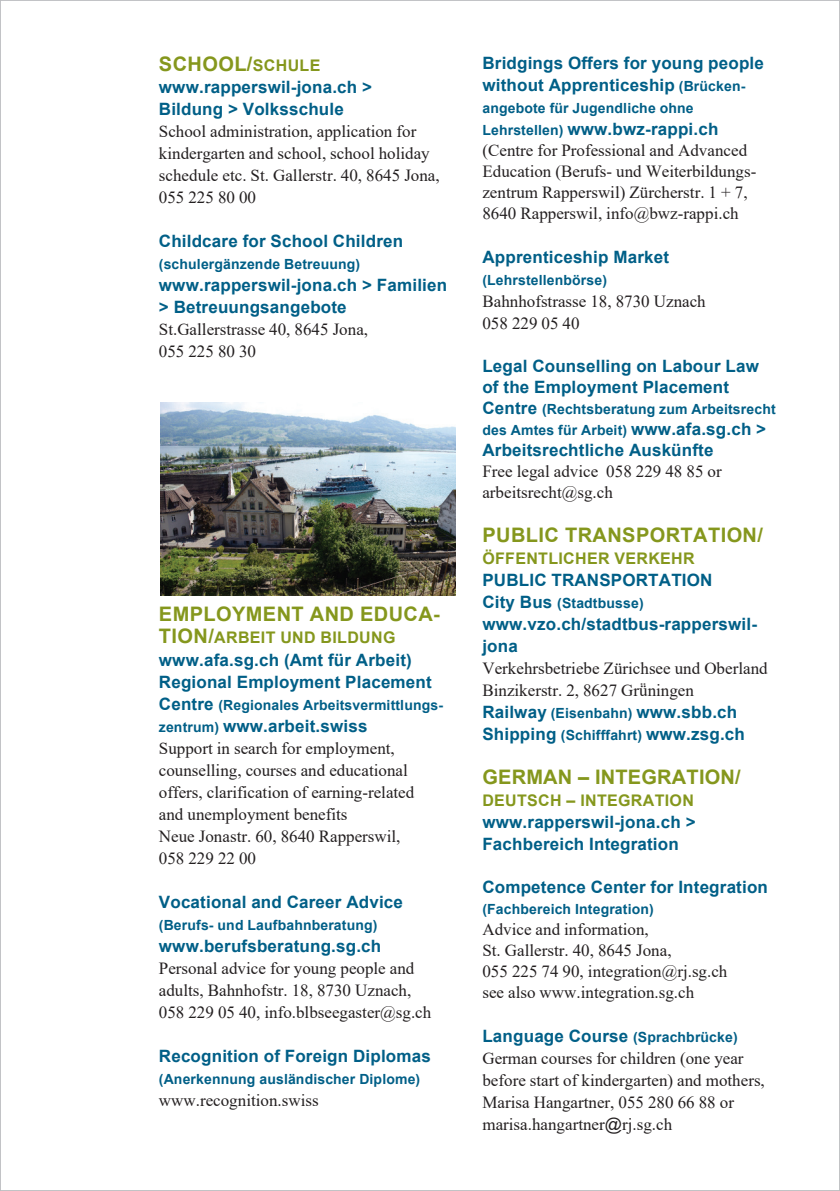
<style>
.page{position:relative;width:840px;height:1191px;background:#fff}
.page>*{position:absolute;margin:0;border:0;box-sizing:border-box;transform-origin:0 0}
.t1{font:700 20px "Arial";letter-spacing:.02em;color:#85971d}
.t2{font:17px/22px "Times New Roman";color:#231f20}
.t3{font:700 17px/22px "Arial";letter-spacing:.01em;color:#005f87}
.t4{font:700 16px "Arial";letter-spacing:.02em;color:#85971d}
.t5{font:700 14px/21px "Arial";letter-spacing:.01em;color:#005f87}
.s1{font-size:16px}
.s2{font-size:20px}
.s3{font-size:17px}
.s4{font-size:14px}
.s5{font-family:"Arial"}
</style>
<div class="page">
<img style="left:160px;top:403px;width:295px;height:192px">
<p class="t1" style="left:159px;top:50px;width:163px">SCHOOL/<span class="s1">SCHULE</span></p>
<p class="t3" style="left:159px;top:76px;width:214px">www.rapperswil-jona.ch &gt;<br>Bildung &gt; Volksschule</p>
<p class="t2" style="left:159px;top:120px;width:282px">School administration, application for kindergarten and school, school holiday schedule etc. St. Gallerstr. 40, 8645 Jona, 055 225 80 00</p>
<p class="t3" style="left:159px;top:230px;width:245px">Childcare for School Children</p>
<p class="t5" style="left:159px;top:254px;width:203px">(schulergänzende Betreuung)</p>
<p class="t3" style="left:159px;top:274px;width:289px">www.rapperswil-jona.ch &gt; Familien &gt; Betreuungsangebote</p>
<p class="t2" style="left:159px;top:318px;width:210px">St.Gallerstrasse 40, 8645 Jona,<br>055 225 80 30</p>
<p class="t1" style="left:159px;top:600px;width:282px">EMPLOYMENT AND EDUCA-</p>
<p class="t4" style="left:159px;top:626px;width:238px"><span class="s2">TION/</span>ARBEIT UND BILDUNG</p>
<p class="t3" style="left:159px;top:648px;width:274px">www.afa.sg.ch (Amt für Arbeit)<br>Regional Employment Placement</p>
<p class="t5" style="left:159px;top:694px;width:285px"><span class="s3">Centre</span> (Regionales Arbeitsvermittlungs-</p>
<p class="t3" style="left:159px;top:714px;width:210px"><span class="s4">zentrum)</span> www.arbeit.swiss</p>
<p class="t2" style="left:159px;top:736px;width:257px">Support in search for employment, counselling, courses and educational offers, clarification of earning-related and unemployment benefits<br>Neue Jonastr. 60, 8640 Rapperswil,<br>058 229 22 00</p>
<p class="t3" style="left:159px;top:890px;width:245px">Vocational and Career Advice</p>
<p class="t5" style="left:159px;top:914px;width:220px">(Berufs- und Laufbahnberatung)</p>
<p class="t3" style="left:159px;top:934px;width:224px">www.berufsberatung.sg.ch</p>
<p class="t2" style="left:159px;top:956px;width:274px">Personal advice for young people and adults, Bahnhofstr. 18, 8730 Uznach,<br>058 229 05 40, info.blbseegaster@sg.ch</p>
<p class="t3" style="left:159px;top:1044px;width:273px">Recognition of Foreign Diplomas</p>
<p class="t5" style="left:159px;top:1068px;width:263px">(Anerkennung ausländischer Diplome)</p>
<p class="t2" style="left:159px;top:1088px;width:161px">www.recognition.swiss</p>
<p class="t3" style="left:482px;top:52px;width:283px">Bridgings Offers for young people without Apprenticeship <span class="s4">(Brücken-</span></p>
<p class="t5" style="left:482px;top:98px;width:213px">angebote für Jugendliche ohne</p>
<p class="t3" style="left:482px;top:118px;width:237px"><span class="s4">Lehrstellen)</span> www.bwz-rappi.ch</p>
<p class="t2" style="left:482px;top:139px;width:275px;line-height:21px">(Centre for Professional and Advanced Education (Berufs- und Weiterbildungs&shy;zentrum Rapperswil) Zürcherstr. 1 + 7, 8640 Rapperswil, info@bwz-rappi.ch</p>
<p class="t3" style="left:482px;top:246px;width:188px">Apprenticeship Market</p>
<p class="t5" style="left:482px;top:270px;width:126px">(Lehrstellenbörse)</p>
<p class="t2" style="left:482px;top:290px;width:225px">Bahnhofstrasse 18, 8730 Uznach<br>058 229 05 40</p>
<p class="t3" style="left:482px;top:356px;width:278px;line-height:21px">Legal Counselling on Labour Law of the Employment Placement</p>
<p class="t5" style="left:482px;top:399px;width:294px"><span class="s3">Centre</span> (Rechtsberatung zum Arbeitsrecht des Amtes für Arbeit) <span class="s3">www.afa.sg.ch &gt;</span></p>
<p class="t3" style="left:482px;top:439px;width:232px">Arbeitsrechtliche Auskünfte</p>
<p class="t2" style="left:482px;top:460px;width:241px;line-height:21px">Free legal advice 058 229 48 85 or arbeitsrecht@sg.ch</p>
<p class="t1" style="left:482px;top:521px;width:282px">PUBLIC TRANSPORTATION/</p>
<p class="t4" style="left:482px;top:547px;width:214px">ÖFFENTLICHER VERKEHR</p>
<p class="t3" style="left:482px;top:569px;width:231px">PUBLIC TRANSPORTATION</p>
<p class="t5" style="left:482px;top:593px;width:163px"><span class="s3">City Bus</span> (Stadtbusse)</p>
<p class="t3" style="left:482px;top:613px;width:276px">www.vzo.ch/stadtbus-rapperswil&shy;jona</p>
<p class="t2" style="left:482px;top:657px;width:286px">Verkehrsbetriebe Zürichsee und Oberland<br>Binzikerstr. 2, 8627 Grü̈ningen</p>
<p class="t3" style="left:482px;top:701px;width:264px">Railway <span class="s4">(Eisenbahn)</span> www.sbb.ch<br>Shipping <span class="s4">(Schifffahrt)</span> www.zsg.ch</p>
<p class="t1" style="left:482px;top:763px;width:260px">GERMAN – INTEGRATION/</p>
<p class="t4" style="left:482px;top:789px;width:213px">DEUTSCH – INTEGRATION</p>
<p class="t3" style="left:482px;top:811px;width:214px">www.rapperswil-jona.ch &gt;<br>Fachbereich Integration</p>
<p class="t3" style="left:482px;top:876px;width:287px">Competence Center for Integration</p>
<p class="t5" style="left:482px;top:899px;width:173px">(Fachbereich Integration)</p>
<p class="t2" style="left:482px;top:918px;width:246px;line-height:21px">Advice and information,<br>St. Gallerstr. 40, 8645 Jona,<br>055 225 74 90, integration@rj.sg.ch see also www.integration.sg.ch</p>
<p class="t3" style="left:482px;top:1025px;width:257px">Language Course <span class="s4">(Sprachbrücke)</span></p>
<p class="t2" style="left:482px;top:1047px;width:284px">German courses for children (one year before start of kindergarten) and mothers, Marisa Hangartner, 055 280 66 88 or marisa.hangartner<span class="s5">@</span>rj.sg.ch</p>
</div>
